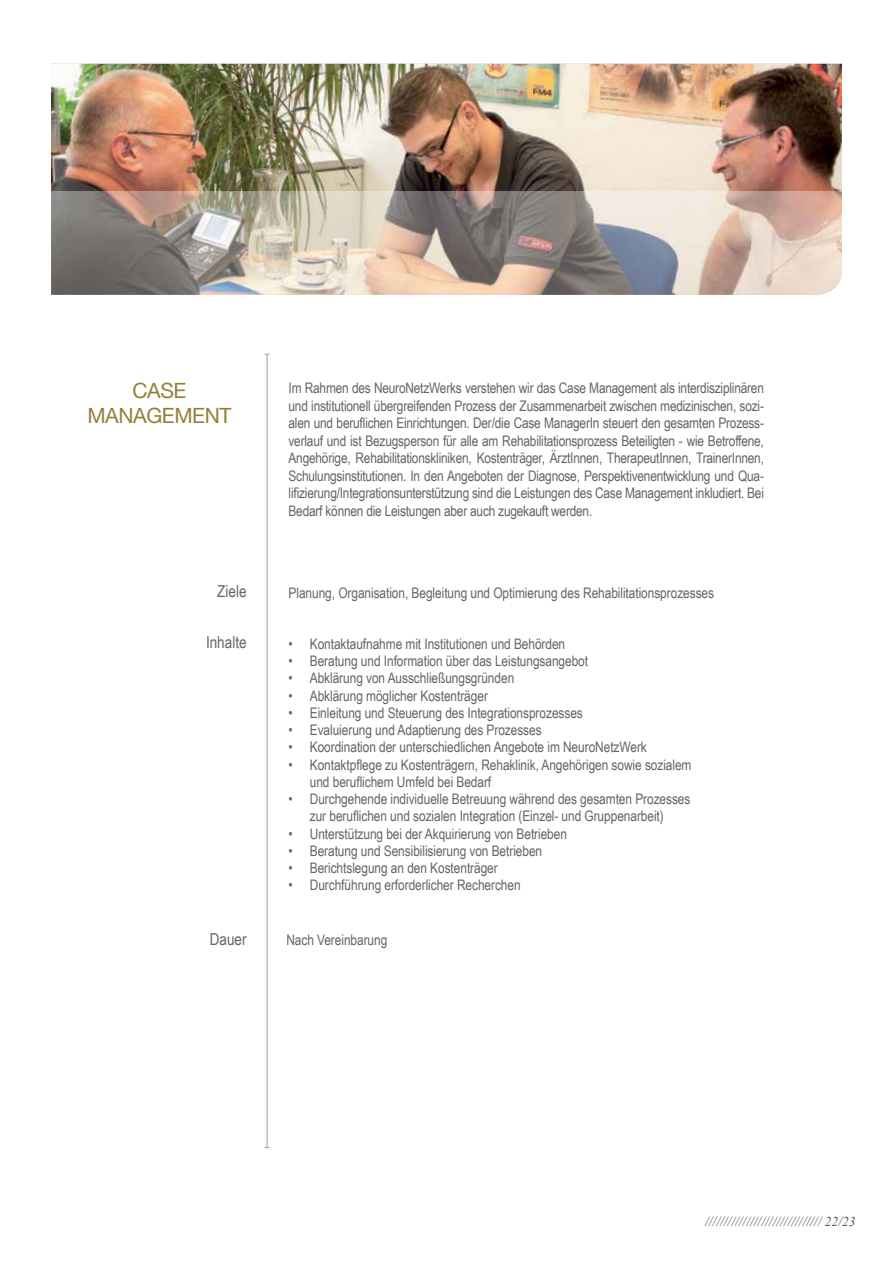
<style>
.page{position:relative;width:893px;height:1263px;background:#fff}
.page>*{position:absolute;margin:0;border:0;box-sizing:border-box;transform-origin:0 0}
.t1{font:21px/25.2px "Helvetica Neue LT";letter-spacing:-.02em;color:#947f3a;text-align:center}
.t2{font:16.5px "Arial Narrow";color:#636466}
.t3{font:14.55px/17.4px "Arial Narrow";letter-spacing:-.005em;color:#636466;text-align:justify}
.t4{font:italic 13.5px "Times New Roman";color:#58595b}
</style>
<div class="page">
<img style="left:51px;top:64px;width:791px;height:127px">
<svg style="left:51px;top:191px;width:791px;height:104px;background:#b3a69d"></svg>
<hr style="left:267px;top:354px;width:1px;height:793px;background:#a7a9ac">
<h1 class="t1" style="left:87px;top:377px;width:145px">CASE<br>MANAGEMENT</h1>
<p class="t3" style="left:289px;top:379px;width:477px">Im Rahmen des NeuroNetzWerks verstehen wir das Case Management als interdisziplinären und institutionell übergreifenden Prozess der Zusammenarbeit zwischen medizinischen, sozi&shy;alen und beruflichen Einrichtungen. Der/die Case ManagerIn steuert den gesamten Prozess&shy;verlauf und ist Bezugsperson für alle am Rehabilitationsprozess Beteiligten - wie Betroffene, Angehörige, Rehabilitationskliniken, Kostenträger, ÄrztInnen, TherapeutInnen, TrainerInnen, Schulungsinstitutionen. In den Angeboten der Diagnose, Perspektivenentwicklung und Qua&shy;lifizierung/Integrationsunterstützung sind die Leistungen des Case Management inkludiert. Bei Bedarf können die Leistungen aber auch zugekauft werden.</p>
<p class="t2" style="left:217px;top:579px;width:31px">Ziele</p>
<p class="t3" style="left:289px;top:583px;width:427px">Planung, Organisation, Begleitung und Optimierung des Rehabilitationsprozesses</p>
<p class="t3" style="left:289px;top:634px;width:278px">• Kontaktaufnahme mit Institutionen und Behörden</p>
<p class="t3" style="left:289px;top:652px;width:301px">• Beratung und Information über das Leistungsangebot</p>
<p class="t3" style="left:289px;top:669px;width:227px">• Abklärung von Ausschließungsgründen</p>
<p class="t3" style="left:289px;top:686px;width:201px">• Abklärung möglicher Kostenträger</p>
<p class="t3" style="left:289px;top:703px;width:296px">• Einleitung und Steuerung des Integrationsprozesses</p>
<p class="t3" style="left:289px;top:721px;width:255px">• Evaluierung und Adaptierung des Prozesses</p>
<p class="t3" style="left:289px;top:738px;width:360px">• Koordination der unterschiedlichen Angebote im NeuroNetzWerk</p>
<p class="t3" style="left:310px;top:755px;width:383px;text-indent:-21px">• Kontaktpflege zu Kostenträgern, Rehaklinik, Angehörigen sowie sozialem und beruflichem Umfeld bei Bedarf</p>
<p class="t3" style="left:289px;top:790px;width:403px;text-align:center">• Durchgehende individuelle Betreuung während des gesamten Prozesses zur beruflichen und sozialen Integration (Einzel- und Gruppenarbeit)</p>
<p class="t3" style="left:289px;top:824px;width:280px">• Unterstützung bei der Akquirierung von Betrieben</p>
<p class="t3" style="left:289px;top:841px;width:255px">• Beratung und Sensibilisierung von Betrieben</p>
<p class="t3" style="left:289px;top:859px;width:211px">• Berichtslegung an den Kostenträger</p>
<p class="t3" style="left:289px;top:876px;width:234px">• Durchführung erforderlicher Recherchen</p>
<p class="t2" style="left:206px;top:630px;width:42px">Inhalte</p>
<p class="t2" style="left:210px;top:927px;width:38px">Dauer</p>
<p class="t3" style="left:286px;top:931px;width:102px">Nach Vereinbarung</p>
<p class="t4" style="left:705px;top:1212px;width:152px">/////////////////////////////// 22/23</p>
</div>
